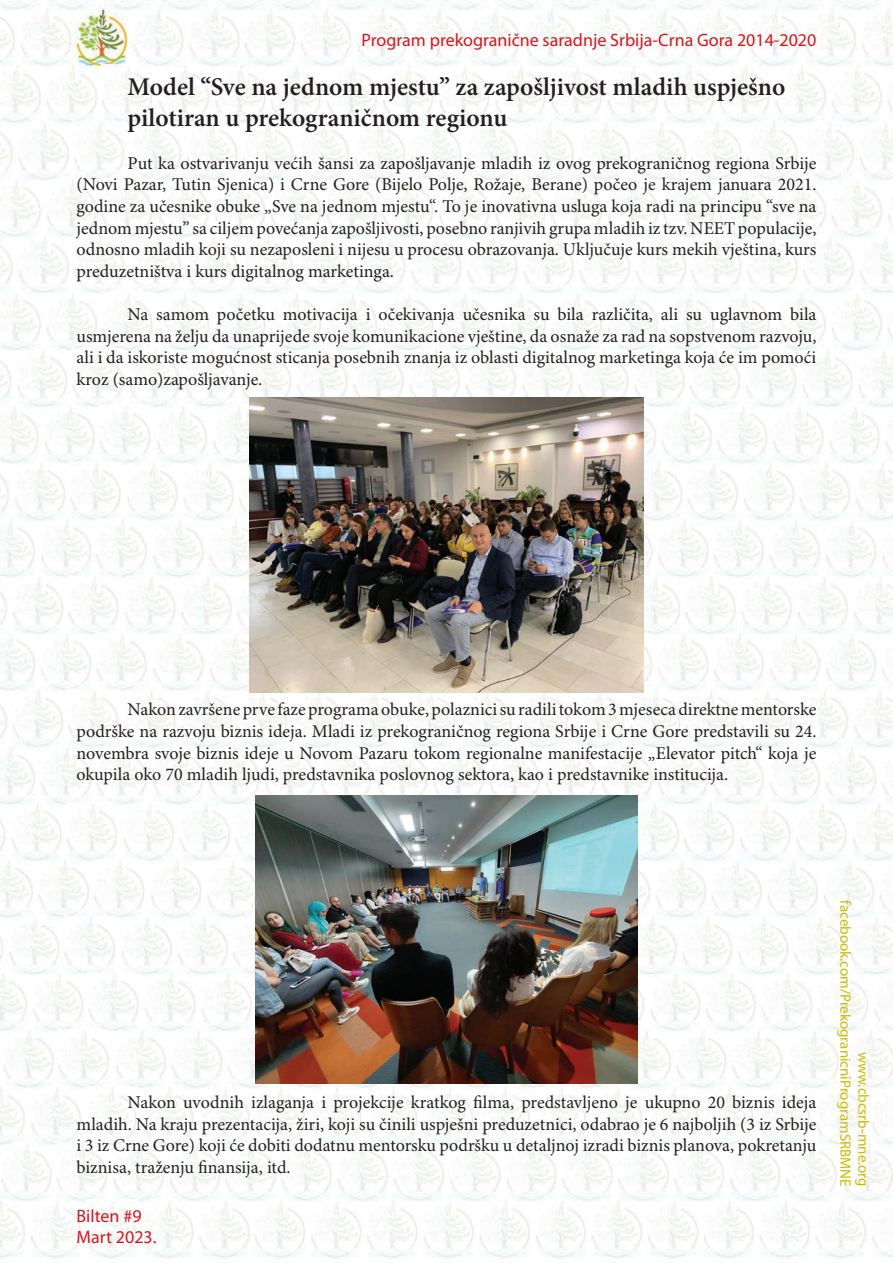
<style>
.page{position:relative;width:893px;height:1263px;background:#fff}
.page>*{position:absolute;margin:0;border:0;box-sizing:border-box;transform-origin:0 0}
.t1{font:600 25.5px/30.6px "Minion Pro";color:#231f20}
.t2{font:18px/21.6px "Minion Pro";color:#231f20;text-align:justify}
.t3{font:18px/21.6px "Myriad Pro";color:#d7171f}
.t4{font:15px/18px "Myriad Pro";color:#cbbe01;text-align:right}
</style>
<div class="page">
<img style="left:0;top:0;width:893px;height:1258px">
<img style="left:256px;top:795px;width:381px;height:289px">
<img style="left:250px;top:397px;width:393px;height:295px">
<p class="t3" style="left:362px;top:29px;width:456px">Program prekogranične saradnje Srbija-Crna Gora 2014-2020</p>
<h1 class="t1" style="left:128px;top:71px;width:659px">Model “Sve na jednom mjestu” za zapošljivost mladih uspješno pilotiran u prekograničnom regionu</h1>
<p class="t2" style="left:77px;top:153px;width:741px;text-indent:51px">Put ka ostvarivanju većih šansi za zapošljavanje mladih iz ovog prekograničnog regiona Srbije (Novi Pazar, Tutin Sjenica) i Crne Gore (Bijelo Polje, Rožaje, Berane) počeo je krajem januara 2021. godine za učesnike obuke „Sve na jednom mjestu“. To je inovativna usluga koja radi na principu “sve na jednom mjestu” sa ciljem povećanja zapošljivosti, posebno ranjivih grupa mladih iz tzv. NEET populacije, odnosno mladih koji su nezaposleni i nijesu u procesu obrazovanja. Uključuje kurs mekih vještina, kurs preduzetništva i kurs digitalnog marketinga.</p>
<p class="t2" style="left:77px;top:304px;width:741px;text-indent:51px">Na samom početku motivacija i očekivanja učesnika su bila različita, ali su uglavnom bila usmjerena na želju da unaprijede svoje komunikacione vještine, da osnaže za rad na sopstvenom razvoju, ali i da iskoriste mogućnost sticanja posebnih znanja iz oblasti digitalnog marketinga koja će im pomoći kroz (samo)zapošljavanje.</p>
<p class="t2" style="left:77px;top:700px;width:741px;text-indent:51px">Nakon završene prve faze programa obuke, polaznici su radili tokom 3 mjeseca direktne mentorske podrške na razvoju biznis ideja. Mladi iz prekograničnog regiona Srbije i Crne Gore predstavili su 24. novembra svoje biznis ideje u Novom Pazaru tokom regionalne manifestacije „Elevator pitch“ koja je okupila oko 70 mladih ljudi, predstavnika poslovnog sektora, kao i predstavnike institucija.</p>
<p class="t2" style="left:77px;top:1092px;width:741px;text-indent:51px">Nakon uvodnih izlaganja i projekcije kratkog filma, predstavljeno je ukupno 20 biznis ideja mladih. Na kraju prezentacija, žiri, koji su činili uspješni preduzetnici, odabrao je 6 najboljih (3 iz Srbije i 3 iz Crne Gore) koji će dobiti dodatnu mentorsku podršku u detaljnoj izradi biznis planova, pokretanju biznisa, traženju finansija, itd.</p>
<p class="t3" style="left:77px;top:1204px;width:82px">Bilten #9<br>Mart 2023.</p>
<p class="t4" style="left:873px;top:900px;width:288px;rotate:90deg">www.cbcsrb-mne.org facebook.com/PrekogranicniProgramSRBMNE</p>
</div>
